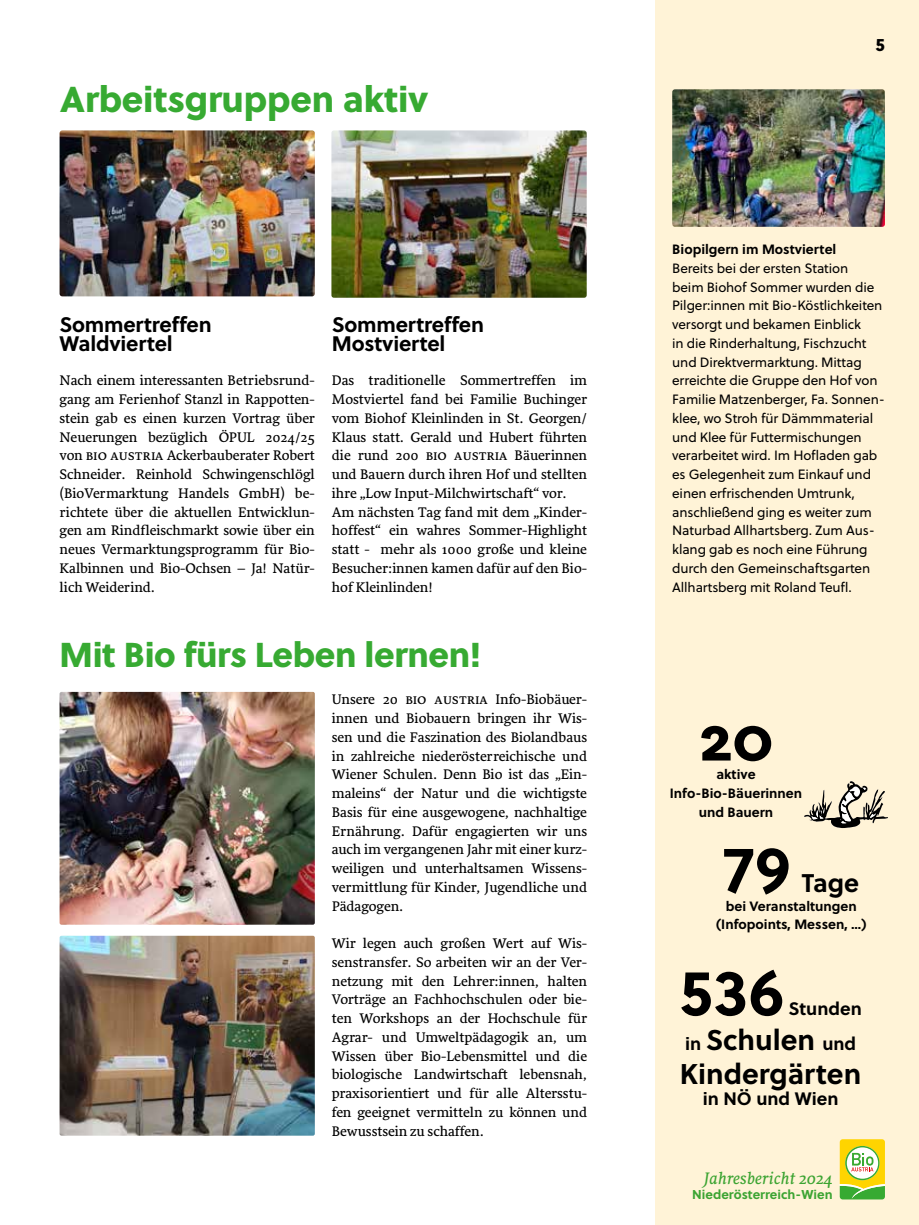
<style>
.page{position:relative;width:919px;height:1225px;background:#fff}
.page>*{position:absolute;margin:0;border:0;box-sizing:border-box;transform-origin:0 0}
.t1{font:700 64.5px "Soleil";color:#000}
.t2{font:36px "Soleil Xb";letter-spacing:-.005em;color:#37aa32}
.t3{font:34.5px "Soleil Xb";letter-spacing:-.01em;color:#37aa32}
.t4{font:700 28.5px/34.2px "Soleil";color:#000}
.t5{font:700 25.5px "Soleil";color:#000}
.t6{font:700 21px/18.8px "Soleil";letter-spacing:-.01em;color:#000}
.t7{font:700 18px "Soleil";color:#000}
.t8{font:18px "Soleil Xb";color:#000}
.t9{font:italic 17.1px "Sirba";color:#3ca432}
.t10{font:14.25px/18.8px "Sirba";color:#000;text-align:justify}
.t11{font:13.5px/18.8px "Soleil";letter-spacing:-.01em;color:#000}
.t12{font:700 13.5px/18.8px "Soleil";color:#000;text-align:center}
.t13{font:700 12.9px "Soleil";color:#3ca432}
.s1{font-size:18px}
</style>
<div class="page">
<div style="left:655px;top:0;width:263px;height:1225px;background:#fff3d7"></div>
<svg style="left:839px;top:1139px;width:45px;height:60px"></svg>
<img style="left:60px;top:130px;width:255px;height:166px">
<img style="left:331px;top:130px;width:255px;height:168px">
<img style="left:60px;top:692px;width:255px;height:232px">
<img style="left:672px;top:89px;width:212px;height:138px">
<img style="left:60px;top:935px;width:255px;height:200px">
<svg style="left:804px;top:781px;width:84px;height:47px"></svg>
<h2 class="t2" style="left:60px;top:76px;width:370px">Arbeitsgruppen aktiv</h2>
<h3 class="t6" style="left:60px;top:316px;width:154px">Sommertreffen<br>Waldviertel</h3>
<p class="t10" style="left:60px;top:372px;width:257px">Nach einem interessanten Betriebsrund&shy;gang am Ferienhof Stanzl in Rappotten&shy;stein gab es einen kurzen Vortrag über Neuerungen bezüglich ÖPUL 2024/25 von BIO AUSTRIA Ackerbauberater Robert Schneider. Reinhold Schwingenschlögl (BioVermarktung Handels GmbH) be&shy;richtete über die aktuellen Entwicklun&shy;gen am Rindfleischmarkt sowie über ein neues Vermarktungsprogramm für Bio-Kalbinnen und Bio-Ochsen – Ja! Natür&shy;lich Weiderind.</p>
<h3 class="t6" style="left:332px;top:316px;width:154px">Sommertreffen<br>Mostviertel</h3>
<p class="t10" style="left:332px;top:372px;width:257px;text-align:left">Das traditionelle Sommertreffen im Mostviertel fand bei Familie Buchinger vom Biohof Kleinlinden in St. Georgen/ Klaus statt. Gerald und Hubert führten die rund 200 BIO AUSTRIA Bäuerinnen und Bauern durch ihren Hof und stellten ihre „Low Input-Milchwirtschaft“ vor.<br>Am nächsten Tag fand mit dem „Kinder&shy;hoffest“ ein wahres Sommer-Highlight statt - mehr als 1000 große und kleine Besucher:innen kamen dafür auf den Bio&shy;hof Kleinlinden!</p>
<h3 class="t3" style="left:60px;top:632px;width:423px">Mit Bio fürs Leben lernen!</h3>
<p class="t10" style="left:332px;top:690px;width:257px">Unsere 20 BIO AUSTRIA Info-Biobäuer&shy;innen und Biobauern bringen ihr Wis&shy;sen und die Faszination des Biolandbaus in zahlreiche niederösterreichische und Wiener Schulen. Denn Bio ist das „Ein&shy;maleins“ der Natur und die wichtigste Basis für eine ausgewogene, nachhaltige Ernährung. Dafür engagierten wir uns auch im vergangenen Jahr mit einer kurz&shy;weiligen und unterhaltsamen Wissens&shy;vermittlung für Kinder, Jugendliche und Pädagogen.</p>
<p class="t10" style="left:332px;top:934px;width:257px">Wir legen auch großen Wert auf Wis&shy;senstransfer. So arbeiten wir an der Ver&shy;netzung mit den Lehrer:innen, halten Vorträge an Fachhochschulen oder bie&shy;ten Workshops an der Hochschule für Agrar- und Umweltpädagogik an, um Wissen über Bio-Lebensmittel und die biologische Landwirtschaft lebensnah, praxisorientiert und für alle Altersstu&shy;fen geeignet vermitteln zu können und Bewusstsein zu schaffen.</p>
<p class="t8" style="left:875px;top:33px;width:11px">5</p>
<p class="t12" style="left:672px;top:240px;width:166px">Biopilgern im Mostviertel</p>
<p class="t11" style="left:672px;top:259px;width:212px">Bereits bei der ersten Station beim Biohof Sommer wurden die<br>Pilger:innen mit Bio-Köstlichkeiten versorgt und bekamen Einblick<br>in die Rinderhaltung, Fischzucht und Direktvermarktung. Mittag erreichte die Gruppe den Hof von<br>Familie Matzenberger, Fa. Sonnen&shy;klee, wo Stroh für Dämmmaterial und Klee für Futtermischungen verarbeitet wird. Im Hofladen gab es Gelegenheit zum Einkauf und einen erfrischenden Umtrunk, anschließend ging es weiter zum<br>Naturbad Allhartsberg. Zum Aus&shy;klang gab es noch eine Führung durch den Gemeinschaftsgarten<br>Allhartsberg mit Roland Teufl.</p>
<h1 class="t1" style="left:698px;top:696px;width:76px">20</h1>
<p class="t12" style="left:669px;top:765px;width:134px">aktive<br>Info-Bio-Bäuerinnen und Bauern</p>
<h1 class="t1" style="left:723px;top:827px;width:69px">79</h1>
<h3 class="t5" style="left:801px;top:866px;width:59px">Tage</h3>
<p class="t12" style="left:716px;top:896px;width:152px">bei Veranstaltungen (Infopoints, Messen, …)</p>
<h1 class="t1" style="left:679px;top:950px;width:106px">536</h1>
<p class="t7" style="left:788px;top:997px;width:75px">Stunden</p>
<h3 class="t4" style="left:679px;top:1022px;width:183px"><span class="s1">in</span> Schulen <span class="s1">und<br></span>Kindergärten</h3>
<p class="t7" style="left:702px;top:1087px;width:137px">in NÖ und Wien</p>
<p class="t9" style="left:703px;top:1165px;width:131px">Jahresbericht 2024</p>
<p class="t13" style="left:692px;top:1186px;width:142px">Niederösterreich-Wien</p>
</div>
